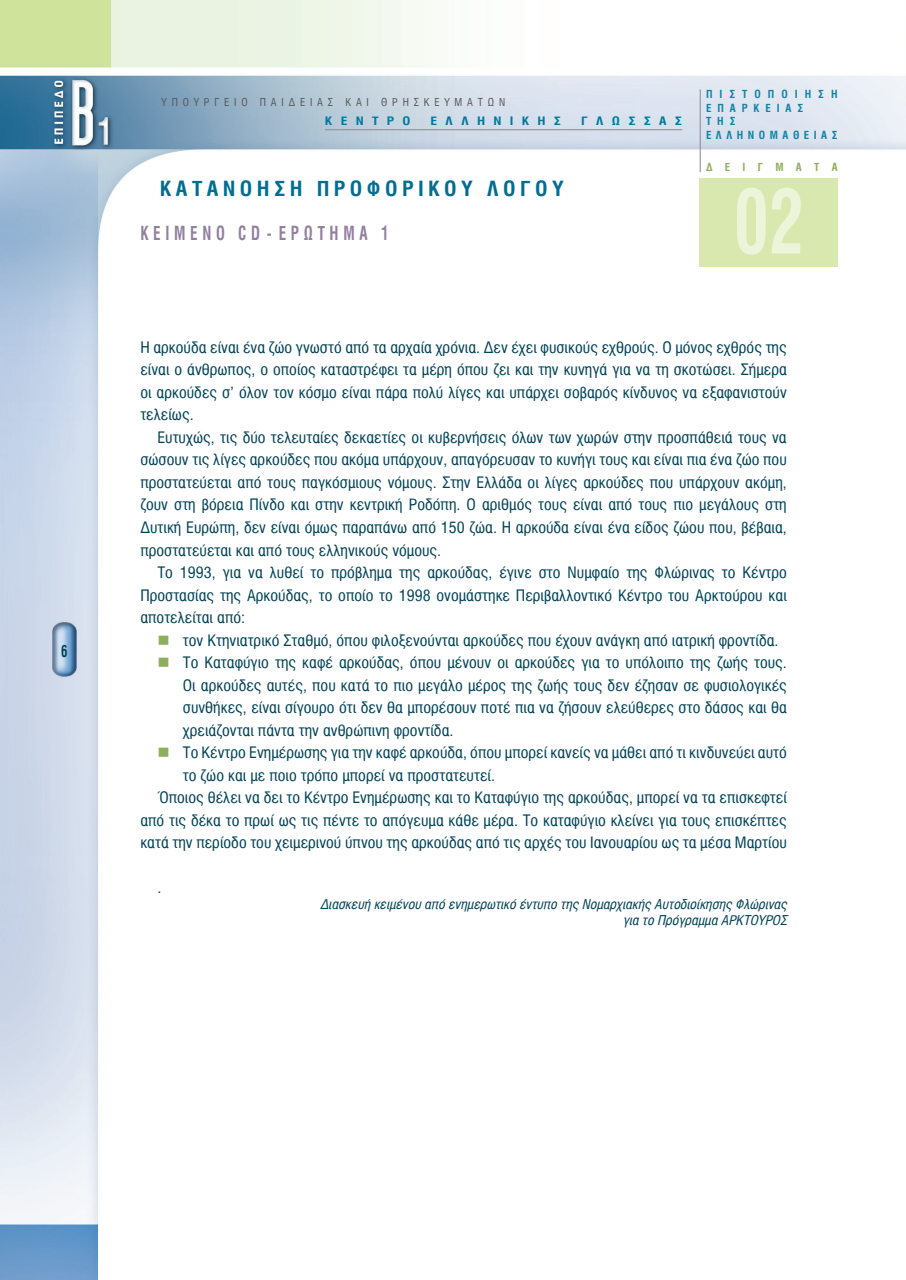
<style>
.page{position:relative;width:906px;height:1280px;background:#fff}
.page>*{position:absolute;margin:0;border:0;box-sizing:border-box;transform-origin:0 0}
.t1{font:700 90px "Mg Helvetica Cond";color:#ecf4d9;scale:.8 1}
.t2{font:700 21px "Mg Helvetica Cond";letter-spacing:.2em;color:#006d92;scale:1.05 1}
.t3{font:700 19.5px "Mg Helvetica Cond";letter-spacing:.3em;color:#92809f;scale:.8 1}
.t4{font:700 16.5px "Mg Helvetica Cond";color:#004358;scale:.8 1}
.t5{font:15.75px/22.5px "Mg Helvetica Cond";color:#004358;text-align:justify;scale:1.05 1}
.t6{font:italic 13.5px/16.2px "Mg Helvetica Cond";color:#004358;text-align:right;scale:1.05 1}
.t7{font:700 11.7px "Mg Helvetica Cond";letter-spacing:.59em;color:#00789c;scale:1.2 1}
.t8{font:700 11.25px/13.5px "Mg Helvetica Cond";letter-spacing:.525em;color:#0f83a6}
.t9{font:700 11.25px "Mg Helvetica Cond";letter-spacing:1.09em;color:#8eae5f}
.t10{font:10.95px "Mg Helvetica Cond";letter-spacing:.44em;color:#57585a}
.s1{color:#8eae5f}
</style>
<div class="page">
<img style="left:0;top:0;width:906px;height:1280px">
<hr style="left:699px;top:89px;width:1px;height:83px;background:#8a8c8f">
<div style="left:699px;top:179px;width:139px;height:88px;background:#d9e8ae"></div>
<hr style="left:325px;top:129px;width:357px;height:1px;background:#8a8c8f">
<p class="t4" style="left:61px;top:642px;width:10px">6</p>
<p class="t10" style="left:162px;top:96px;width:345px">YΠΟΥΡΓΕΙΟ ΠΑΙΔΕΙΑΣ ΚΑΙ ΘΡΗΣΚΕΥΜΑΤΩΝ</p>
<p class="t7" style="left:325px;top:114px;width:73px">ΚΕΝΤΡΟ</p>
<p class="t7" style="left:430px;top:114px;width:110px">ΕΛΛΗΝΙΚΗΣ</p>
<p class="t7" style="left:581px;top:114px;width:86px">ΓΛΩΣΣΑΣ</p>
<h2 class="t2" style="left:160px;top:177px;width:386px">ΚΑΤΑΝΟΗΣΗ ΠΡΟΦΟΡΙΚΟΥ ΛΟΓΟΥ</h2>
<p class="t3" style="left:140px;top:222px;width:312px">KEIMENO CD - ΕΡΩΤΗΜΑ 1</p>
<p class="t8" style="left:706px;top:88px;width:133px">ΠΙΣΤΟΠΟΙΗΣΗ<br>ΕΠΑΡΚΕΙΑΣ<br>ΤΗΣ<br>ΕΛΛΗΝΟΜΑΘΕΙΑΣ</p>
<p class="t9" style="left:706px;top:161px;width:133px">ΔΕΙΓΜΑΤΑ</p>
<h1 class="t1" style="left:734px;top:170px;width:89px">02</h1>
<p class="t5" style="left:140px;top:336px;width:617px">Η αρκούδα είναι ένα ζώο γνωστό από τα αρχαία χρόνια. Δεν έχει φυσικούς εχθρούς. Ο μόνος εχθρός της είναι ο άνθρωπος, ο οποίος καταστρέφει τα μέρη όπου ζει και την κυνηγά για να τη σκοτώσει. Σήμερα οι αρκούδες σ’ όλον τον κόσμο είναι πάρα πολύ λίγες και υπάρχει σοβαρός κίνδυνος να εξαφανιστούν τελείως.</p>
<p class="t5" style="left:140px;top:426px;width:617px;text-indent:17px">Ευτυχώς, τις δύο τελευταίες δεκαετίες οι κυβερνήσεις όλων των χωρών στην προσπάθειά τους να σώσουν τις λίγες αρκούδες που ακόμα υπάρχουν, απαγόρευσαν το κυνήγι τους και είναι πια ένα ζώο που προστατεύεται από τους παγκόσμιους νόμους. Στην Ελλάδα οι λίγες αρκούδες που υπάρχουν ακόμη, ζουν στη βόρεια Πίνδο και στην κεντρική Ροδόπη. Ο αριθμός τους είναι από τους πιο μεγάλους στη Δυτική Ευρώπη, δεν είναι όμως παραπάνω από 150 ζώα. Η αρκούδα είναι ένα είδος ζώου που, βέβαια, προστατεύεται και από τους ελληνικούς νόμους.</p>
<p class="t5" style="left:140px;top:561px;width:617px;text-indent:17px">Το 1993, για να λυθεί το πρόβλημα της αρκούδας, έγινε στο Νυμφαίο της Φλώρινας το Κέντρο Προστασίας της Αρκούδας, το οποίο το 1998 ονομάστηκε Περιβαλλοντικό Κέντρο του Αρκτούρου και αποτελείται από:</p>
<p class="t5" style="left:157px;top:629px;width:593px"><span class="s1">■</span> τον Κτηνιατρικό Σταθμό, όπου φιλοξενούνται αρκούδες που έχουν ανάγκη από ιατρική φροντίδα.</p>
<p class="t5" style="left:183px;top:651px;width:577px;text-indent:-26px"><span class="s1">■</span> Το Καταφύγιο της καφέ αρκούδας, όπου μένουν οι αρκούδες για το υπόλοιπο της ζωής τους.<br>Οι αρκούδες αυτές, που κατά το πιο μεγάλο μέρος της ζωής τους δεν έζησαν σε φυσιολογικές συνθήκες, είναι σίγουρο ότι δεν θα μπορέσουν ποτέ πια να ζήσουν ελεύθερες στο δάσος και θα χρειάζονται πάντα την ανθρώπινη φροντίδα.</p>
<p class="t5" style="left:157px;top:741px;width:601px"><span class="s1">■</span> Το Κέντρο Ενημέρωσης για την καφέ αρκούδα, όπου μπορεί κανείς να μάθει από τι κινδυνεύει αυτό</p>
<p class="t5" style="left:183px;top:764px;width:299px">το ζώο και με ποιο τρόπο μπορεί να προστατευτεί.</p>
<p class="t5" style="left:157px;top:786px;width:601px">Όποιος θέλει να δει το Κέντρο Ενημέρωσης και το Καταφύγιο της αρκούδας, μπορεί να τα επισκεφτεί</p>
<p class="t5" style="left:140px;top:809px;width:617px">από τις δέκα το πρωί ως τις πέντε το απόγευμα κάθε μέρα. Το καταφύγιο κλείνει για τους επισκέπτες</p>
<p class="t5" style="left:140px;top:831px;width:617px">κατά την περίοδο του χειμερινού ύπνου της αρκούδας από τις αρχές του Ιανουαρίου ως τα μέσα Μαρτίου</p>
<p class="t5" style="left:157px;top:876px;width:5px">.</p>
<p class="t6" style="left:320px;top:896px;width:446px">Διασκευή κειμένου από ενημερωτικό έντυπο της Νομαρχιακής Αυτοδιοίκησης Φλώρινας για το Πρόγραμμα ΑΡΚΤΟΥΡΟΣ</p>
</div>
